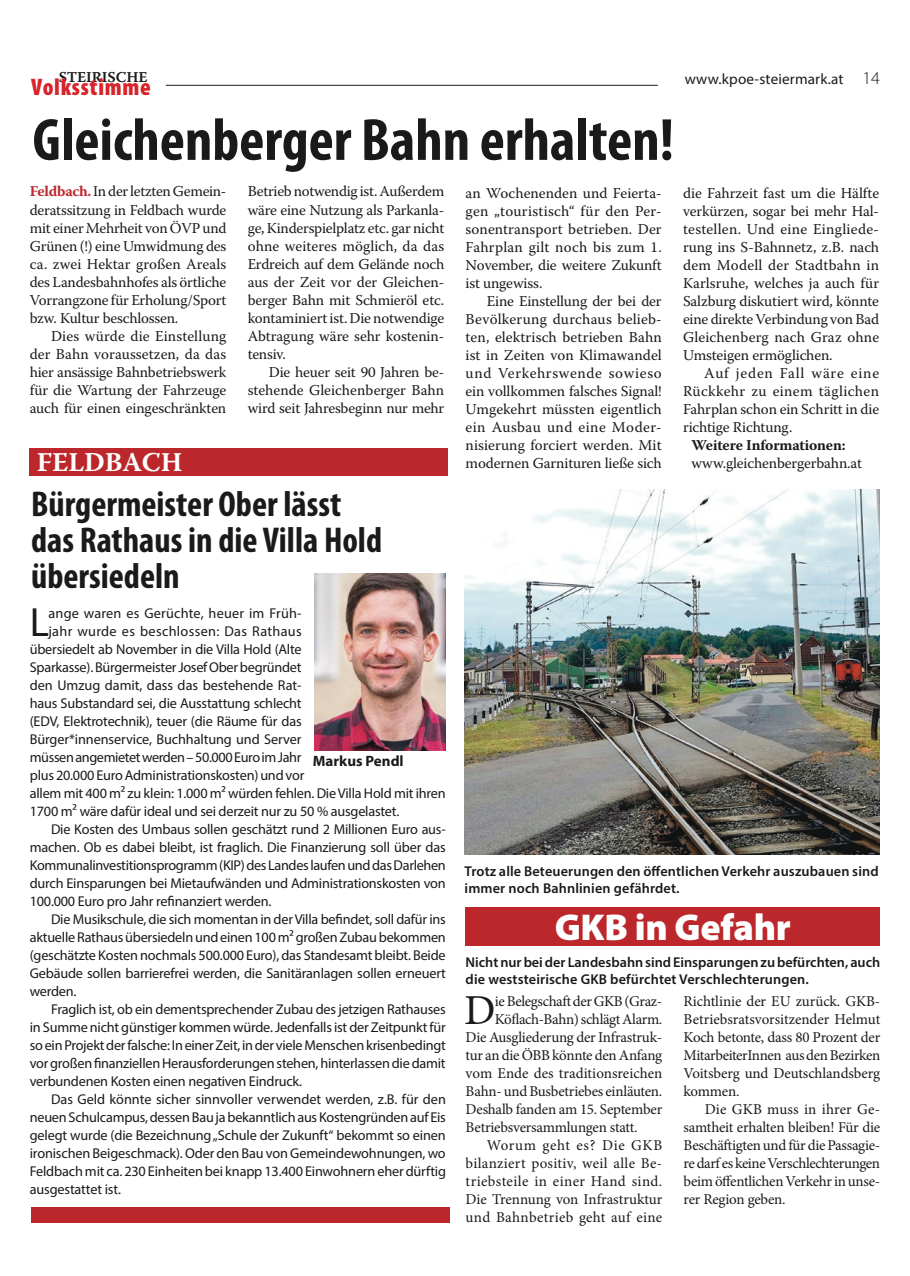
<style>
.page{position:relative;width:910px;height:1276px;background:#fff}
.page>*{position:absolute;margin:0;border:0;box-sizing:border-box;transform-origin:0 0}
.headline_B_T2{font:700 condensed 60px "Myriad Pro";color:#1a1a1a}
.Fließtext{font:42.75px "Minion Pro";color:#1a1a1a}
.Fließtext-2{font:40.95px "Myriad Pro";color:#1a1a1a}
.Zwischentitel{font:900 37.5px "Myriad Pro";letter-spacing:-.01em;color:#fff}
.headline_B_T2-2{font:700 condensed 36px/36px "Myriad Pro";color:#1a1a1a}
.Fließtext-3{font:700 27px "Warnock Pro";letter-spacing:-.005em;color:#fff}
.t1{font:900 condensed 24px "Myriad Pro";letter-spacing:.03em;color:#d8242b}
.t2{font:300 18px "Myriad Pro";color:#1a1a1a}
.Fließtext-4{font:15px/18px "Warnock Pro";letter-spacing:-.01em;color:#1a1a1a;text-align:justify}
.Fließtext-5{font:15px/18px "Minion Pro";letter-spacing:-.015em;color:#1a1a1a;text-align:justify}
.Fließtext-6{font:15px "Minion Pro";letter-spacing:.005em;color:#1a1a1a}
.t3{font:15px "Myriad Pro";letter-spacing:.01em;color:#1a1a1a}
.Fließtext-7{font:700 15px "Warnock Pro";letter-spacing:-.01em;color:#1a1a1a}
.Bildtext{font:700 15px "Myriad Pro";color:#1a1a1a}
.t4{font:15px "Warnock Pro Semibold Capt";letter-spacing:-.01em;color:#1a1a1a}
.Fließtext-8{font:14.25px/18px "Myriad Pro";letter-spacing:-.015em;color:#1a1a1a;text-align:justify}
.Bildtext-2{font:600 14.25px/17.1px "Myriad Pro";letter-spacing:.01em;color:#1a1a1a}
.Fließtext-9{font:14.25px "Myriad Pro";letter-spacing:.02em;color:#1a1a1a}
.Fließtext-10{font:14.25px "Myriad Pro";letter-spacing:.015em;color:#1a1a1a}
.s1{font-weight:700;color:#bc272c}
</style>
<div class="page">
<hr style="left:166px;top:85px;width:492px;height:1px;background:#1a1a1a">
<div style="left:29px;top:448px;width:419px;height:28px;background:#bc272c"></div>
<img style="left:465px;top:489px;width:414px;height:365px">
<div style="left:31px;top:1207px;width:419px;height:15px;background:#bc272c"></div>
<img style="left:314px;top:574px;width:132px;height:176px">
<div style="left:465px;top:906px;width:415px;height:39px;background:#bc272c"></div>
<p class="t4" style="left:59px;top:68px;width:90px">STEIRISCHE</p>
<p class="t2" style="left:862px;top:67px;width:19px">14</p>
<h3 class="t1" style="left:31px;top:72px;width:121px">Volksstimme</h3>
<p class="t3" style="left:685px;top:69px;width:160px">www.kpoe-steiermark.at</p>
<p class="headline_B_T2" style="left:33px;top:102px;width:643px">Gleichenberger Bahn erhalten!</p>
<p class="Fließtext-4" style="left:466px;top:183px;width:198px">an Wochenenden und Feierta&shy;gen „touristisch“ für den Per&shy;sonentransport betrieben. Der Fahrplan gilt noch bis zum 1.<br>November, die weitere Zukunft ist ungewiss.</p>
<p class="Fließtext-4" style="left:466px;top:291px;width:198px;text-indent:21px">Eine Einstellung der bei der Bevölkerung durchaus belieb&shy;ten, elektrisch betrieben Bahn ist in Zeiten von Klimawandel und Verkehrswende sowieso ein vollkommen falsches Signal!<br>Umgekehrt müssten eigentlich ein Ausbau und eine Moder&shy;nisierung forciert werden. Mit modernen Garnituren ließe sich</p>
<p class="Fließtext-4" style="left:30px;top:182px;width:198px"><span class="s1">Feldbach.</span> In der letzten Gemein&shy;deratssitzung in Feldbach wurde mit einer Mehrheit von ÖVP und Grünen (!) eine Umwidmung des ca. zwei Hektar großen Areals des Landesbahnhofes als örtliche Vorrangzone für Erholung/Sport bzw. Kultur beschlossen.</p>
<p class="Fließtext-4" style="left:30px;top:326px;width:198px;text-indent:21px">Dies würde die Einstellung der Bahn voraussetzen, da das hier ansässige Bahnbetriebswerk für die Wartung der Fahrzeuge auch für einen eingeschränkten</p>
<p class="Fließtext-4" style="left:248px;top:182px;width:198px">Betrieb notwendig ist. Außerdem wäre eine Nutzung als Parkanla&shy;ge, Kinderspielplatz etc. gar nicht ohne weiteres möglich, da das Erdreich auf dem Gelände noch aus der Zeit vor der Gleichen&shy;berger Bahn mit Schmieröl etc. kontaminiert ist. Die notwendige Abtragung wäre sehr kostenin&shy;tensiv.</p>
<p class="Fließtext-4" style="left:248px;top:362px;width:198px;text-indent:21px">Die heuer seit 90 Jahren be&shy;stehende Gleichenberger Bahn wird seit Jahresbeginn nur mehr</p>
<p class="Fließtext-4" style="left:683px;top:183px;width:198px">die Fahrzeit fast um die Hälfte verkürzen, sogar bei mehr Hal&shy;testellen. Und eine Eingliede&shy;rung ins S-Bahnnetz, z.B. nach dem Modell der Stadtbahn in Karlsruhe, welches ja auch für Salzburg diskutiert wird, könnte eine direkte Verbindung von Bad Gleichenberg nach Graz ohne Umsteigen ermöglichen.</p>
<p class="Fließtext-4" style="left:683px;top:363px;width:198px;text-indent:21px">Auf jeden Fall wäre eine Rückkehr zu einem täglichen Fahrplan schon ein Schritt in die richtige Richtung.</p>
<p class="Fließtext-7" style="left:691px;top:436px;width:156px">Weitere Informationen:</p>
<p class="Fließtext-3" style="left:37px;top:446px;width:147px">FELDBACH</p>
<p class="Fließtext-4" style="left:691px;top:453px;width:172px">www.gleichenbergerbahn.at</p>
<p class="headline_B_T2-2" style="left:31px;top:485px;width:352px">Bürgermeister Ober lässt das Rathaus in die Villa Hold übersiedeln</p>
<p class="Fließtext-2" style="left:30px;top:597px;width:21px">L</p>
<p class="Fließtext-10" style="left:48px;top:604px;width:255px">ange waren es Gerüchte, heuer im Früh-</p>
<p class="Fließtext-9" style="left:48px;top:622px;width:255px">jahr wurde es beschlossen: Das Rathaus</p>
<p class="Fließtext-8" style="left:30px;top:640px;width:273px">übersiedelt ab November in die Villa Hold (Alte</p>
<p class="Fließtext-8" style="left:30px;top:658px;width:273px">Sparkasse). Bürgermeister Josef Ober begründet</p>
<p class="Fließtext-8" style="left:30px;top:676px;width:273px">den Umzug damit, dass das bestehende Rat-</p>
<p class="Fließtext-8" style="left:30px;top:694px;width:273px">haus Substandard sei, die Ausstattung schlecht</p>
<p class="Fließtext-8" style="left:30px;top:712px;width:273px">(EDV, Elektrotechnik), teuer (die Räume für das</p>
<p class="Fließtext-8" style="left:30px;top:730px;width:273px">Bürger*innenservice, Buchhaltung und Server</p>
<p class="Fließtext-8" style="left:30px;top:748px;width:273px">müssen angemietet werden – 50.000 Euro im Jahr</p>
<p class="Fließtext-8" style="left:30px;top:766px;width:276px">plus 20.000 Euro Administrationskosten) und vor</p>
<p class="Fließtext-8" style="left:30px;top:784px;width:417px">allem mit 400 m² zu klein: 1.000 m² würden fehlen. Die Villa Hold mit ihren</p>
<p class="Fließtext-8" style="left:30px;top:802px;width:371px">1700 m² wäre dafür ideal und sei derzeit nur zu 50 % ausgelastet.</p>
<p class="Fließtext-8" style="left:30px;top:820px;width:418px;text-indent:21px">Die Kosten des Umbaus sollen geschätzt rund 2 Millionen Euro aus&shy;machen. Ob es dabei bleibt, ist fraglich. Die Finanzierung soll über das Kommunalinvestitionsprogramm (KIP) des Landes laufen und das Darlehen durch Einsparungen bei Mietaufwänden und Administrationskosten von 100.000 Euro pro Jahr refinanziert werden.</p>
<p class="Fließtext-8" style="left:30px;top:910px;width:418px;text-indent:21px">Die Musikschule, die sich momentan in der Villa befindet, soll dafür ins aktuelle Rathaus übersiedeln und einen 100 m² großen Zubau bekommen (geschätzte Kosten nochmals 500.000 Euro), das Standesamt bleibt. Beide Gebäude sollen barrierefrei werden, die Sanitäranlagen sollen erneuert werden.</p>
<p class="Fließtext-8" style="left:30px;top:1000px;width:418px;text-indent:21px">Fraglich ist, ob ein dementsprechender Zubau des jetzigen Rathauses in Summe nicht günstiger kommen würde. Jedenfalls ist der Zeitpunkt für so ein Projekt der falsche: In einer Zeit, in der viele Menschen krisenbedingt vor großen finanziellen Herausforderungen stehen, hinterlassen die damit verbundenen Kosten einen negativen Eindruck.</p>
<p class="Fließtext-8" style="left:30px;top:1090px;width:418px;text-indent:21px">Das Geld könnte sicher sinnvoller verwendet werden, z.B. für den neuen Schulcampus, dessen Bau ja bekanntlich aus Kostengründen auf Eis gelegt wurde (die Bezeichnung „Schule der Zukunft“ bekommt so einen ironischen Beigeschmack). Oder den Bau von Gemeindewohnungen, wo Feldbach mit ca. 230 Einheiten bei knapp 13.400 Einwohnern eher dürftig ausgestattet ist.</p>
<p class="Bildtext" style="left:313px;top:751px;width:92px">Markus Pendl</p>
<p class="Bildtext-2" style="left:465px;top:862px;width:416px">Trotz alle Beteuerungen den öffentlichen Verkehr auszubauen sind immer noch Bahnlinien gefährdet.</p>
<p class="Zwischentitel" style="left:555px;top:902px;width:238px">GKB in Gefahr</p>
<p class="Bildtext-2" style="left:466px;top:953px;width:416px">Nicht nur bei der Landesbahn sind Einsparungen zu befürchten, auch die weststeirische GKB befürchtet Verschlechterungen.</p>
<p class="Fließtext" style="left:464px;top:982px;width:33px">D</p>
<p class="Fließtext-5" style="left:495px;top:992px;width:169px">ie Belegschaft der GKB (Graz-</p>
<p class="Fließtext-5" style="left:495px;top:1010px;width:169px">Köflach-Bahn) schlägt Alarm.</p>
<p class="Fließtext-5" style="left:466px;top:1028px;width:198px">Die Ausgliederung der Infrastruk-</p>
<p class="Fließtext-5" style="left:466px;top:1046px;width:198px">tur an die ÖBB könnte den Anfang</p>
<p class="Fließtext-6" style="left:466px;top:1063px;width:198px">vom Ende des traditionsreichen</p>
<p class="Fließtext-5" style="left:466px;top:1082px;width:198px">Bahn- und Busbetriebes einläuten.</p>
<p class="Fließtext-5" style="left:466px;top:1100px;width:198px">Deshalb fanden am 15. September</p>
<p class="Fließtext-5" style="left:466px;top:1118px;width:173px">Betriebsversammlungen statt.</p>
<p class="Fließtext-5" style="left:466px;top:1136px;width:198px;text-indent:21px">Worum geht es? Die GKB bilanziert positiv, weil alle Be&shy;triebsteile in einer Hand sind.<br>Die Trennung von Infrastruktur und Bahnbetrieb geht auf eine</p>
<p class="Fließtext-5" style="left:683px;top:992px;width:198px">Richtlinie der EU zurück. GKB-Betriebsratsvorsitzender Helmut Koch betonte, dass 80 Prozent der MitarbeiterInnen aus den Bezirken Voitsberg und Deutschlandsberg kommen.</p>
<p class="Fließtext-5" style="left:683px;top:1100px;width:198px;text-indent:21px">Die GKB muss in ihrer Ge&shy;samtheit erhalten bleiben! Für die Beschäftigten und für die Passagie&shy;re darf es keine Verschlechterungen beim öffentlichen Verkehr in unse&shy;rer Region geben.</p>
</div>
